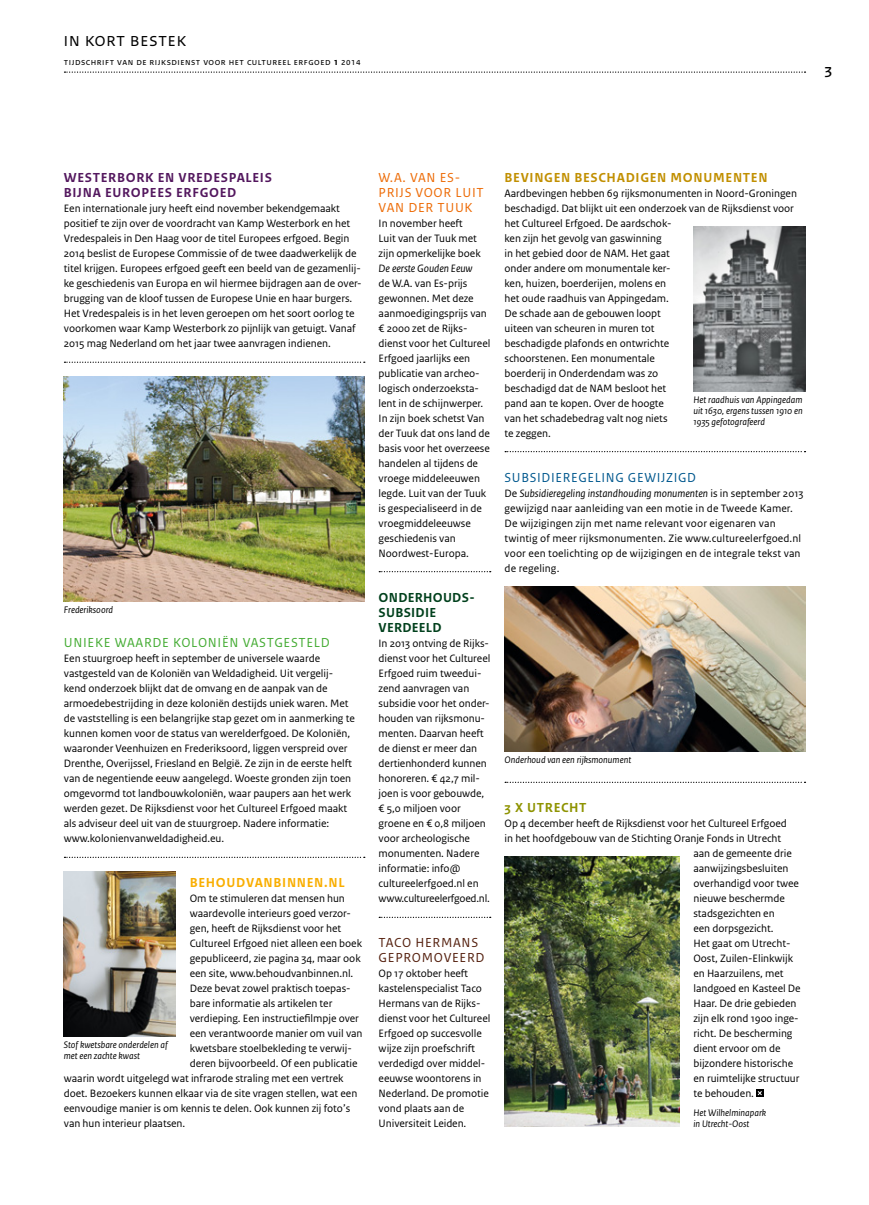
<style>
.page{position:relative;width:869px;height:1205px;background:#fff}
.page>*{position:absolute;margin:0;border:0;box-sizing:border-box;transform-origin:0 0}
.t1{font:20px "Rijksoverheid Sans Text";color:#000}
.t2{font:700 13.75px/15px "Rijksoverheid Sans Text";letter-spacing:.05em;color:#53175e}
.t3{font:13.75px/15px "Rijksoverheid Sans Text";color:#ed6b06}
.t4{font:13.75px "Rijksoverheid Sans Text";color:#45ac34}
.t5{font:700 13.75px "Rijksoverheid Sans Text";letter-spacing:.05em;color:#c18f00}
.t6{font:700 13.75px/15px "Rijksoverheid Sans Text";letter-spacing:.02em;color:#00401c}
.t7{font:13.75px "Rijksoverheid Sans Text";color:#00588e}
.t8{font:13.75px/15px "Rijksoverheid Sans Text";color:#55210f}
.t9{font:700 13.75px "Rijksoverheid Sans Text";letter-spacing:.05em;color:#f9ae00}
.t10{font:700 13.75px "Rijksoverheid Sans Text";letter-spacing:.05em;color:#8e9300}
.t11{font:11.25px/15px "Rijksoverheid Sans Text";letter-spacing:-.005em;color:#000}
.t12{font:italic 11.25px "Rijksoverheid Sans Text";letter-spacing:-.005em;color:#000}
.t13{font:italic 10px/11.2px "Rijksoverheid Sans Text";color:#000}
.t14{font:10px "Rijksoverheid Sans Text";letter-spacing:.05em;color:#000}
.s1{font-weight:700}
.s2{font-style:italic}
</style>
<div class="page">
<svg style="left:64px;top:362px;width:300px;height:1px"></svg>
<svg style="left:64px;top:857px;width:300px;height:1px"></svg>
<svg style="left:505px;top:451px;width:300px;height:1px"></svg>
<svg style="left:505px;top:782px;width:300px;height:1px"></svg>
<svg style="left:756px;top:1089px;width:7px;height:8px"></svg>
<svg style="left:756px;top:1090px;width:6px;height:6px"></svg>
<svg style="left:379px;top:571px;width:111px;height:1px"></svg>
<svg style="left:379px;top:917px;width:111px;height:1px"></svg>
<img style="left:693px;top:227px;width:111px;height:165px">
<img style="left:64px;top:872px;width:111px;height:165px">
<img style="left:64px;top:377px;width:300px;height:225px">
<img style="left:504px;top:587px;width:300px;height:165px">
<img style="left:504px;top:857px;width:175px;height:270px">
<svg style="left:64px;top:71px;width:741px;height:2px"></svg>
<p class="t14" style="left:64px;top:58px;width:298px">TIJDSCHRIFT VAN DE RIJKSDIENST VOOR HET CULTUREEL ERFGOED <span class="s1">1</span> 2014</p>
<h1 class="t1" style="left:823px;top:63px;width:10px">3</h1>
<p class="t2" style="left:64px;top:170px;width:209px">WESTERBORK EN VREDESPALEIS<br>BIJNA EUROPEES ERFGOED</p>
<p class="t11" style="left:64px;top:201px;width:299px">Een internationale jury heeft eind november bekendgemaakt posi tief te zijn over de voordracht van Kamp Westerbork en het Vredespaleis in Den Haag voor de titel Europees erfgoed. Begin 2014 beslist de Europese Commissie of de twee daadwerkelijk de titel krijgen. Europees erfgoed geeft een beeld van de gezamenlij&shy;ke geschiedenis van Europa en wil hiermee bijdragen aan de over&shy;brugging van de kloof tussen de Europese Unie en haar burgers.<br>Het Vredespaleis is in het leven geroepen om het soort oorlog te voorkomen waar Kamp Westerbork zo pijnlijk van getuigt. Vanaf 2015 mag Nederland om het jaar twee aanvragen indienen.</p>
<p class="t13" style="left:64px;top:605px;width:51px">Frederiksoord</p>
<p class="t4" style="left:64px;top:637px;width:267px">UNIEKE WAARDE KOLONIËN VASTGESTELD</p>
<p class="t11" style="left:64px;top:651px;width:292px">Een stuurgroep heeft in september de universele waarde vastgesteld van de Koloniën van Weldadigheid. Uit vergelij&shy;kend onderzoek blijkt dat de omvang en de aanpak van de armoede bestrijding in deze koloniën destijds uniek waren. Met de vaststelling is een belangrijke stap gezet om in aanmerking te kunnen komen voor de status van werelderfgoed. De Koloniën, waaronder Veenhuizen en Frederiksoord, liggen verspreid over Drenthe, Overijssel, Friesland en België. Ze zijn in de eerste helft van de negentiende eeuw aangelegd. Woeste gronden zijn toen om gevormd tot landbouwkoloniën, waar paupers aan het werk werden gezet. De Rijksdienst voor het Cultureel Erfgoed maakt als adviseur deel uit van de stuurgroep. Nadere informatie: www.kolonienvanweldadigheid.eu.</p>
<p class="t9" style="left:190px;top:877px;width:156px">BEHOUDVANBINNEN.NL</p>
<p class="t11" style="left:190px;top:891px;width:157px">Om te stimuleren dat mensen hun</p>
<p class="t11" style="left:190px;top:906px;width:162px">waardevolle interieurs goed verzor-</p>
<p class="t11" style="left:190px;top:921px;width:153px">gen, heeft de Rijksdienst voor het</p>
<p class="t11" style="left:190px;top:936px;width:174px">Cultureel Erfgoed niet alleen een boek</p>
<p class="t11" style="left:190px;top:951px;width:172px">gepubliceerd, zie pagina 34, maar ook</p>
<p class="t11" style="left:190px;top:966px;width:165px">een site, www.behoudvanbinnen.nl.</p>
<p class="t11" style="left:190px;top:981px;width:162px">Deze bevat zowel praktisch toepas-</p>
<p class="t11" style="left:190px;top:996px;width:144px">bare informatie als artikelen ter</p>
<p class="t11" style="left:190px;top:1011px;width:171px">verdieping. Een instructiefilmpje over</p>
<p class="t11" style="left:190px;top:1026px;width:174px">een verantwoorde manier om vuil van</p>
<p class="t11" style="left:190px;top:1041px;width:163px">kwetsbare stoelbekleding te verwij-</p>
<p class="t11" style="left:190px;top:1056px;width:169px">deren bijvoorbeeld. Of een publicatie</p>
<p class="t11" style="left:64px;top:1071px;width:281px">waarin wordt uitgelegd wat infrarode straling met een vertrek</p>
<p class="t11" style="left:64px;top:1086px;width:295px">doet. Bezoekers kunnen elkaar via de site vragen stellen, wat een</p>
<p class="t11" style="left:64px;top:1101px;width:288px">eenvoudige manier is om kennis te delen. Ook kunnen zij foto’s</p>
<p class="t11" style="left:64px;top:1116px;width:123px">van hun interieur plaatsen.</p>
<p class="t13" style="left:64px;top:1040px;width:105px">Stof kwetsbare onderdelen af met een zachte kwast</p>
<p class="t3" style="left:378px;top:170px;width:106px">W.A. VAN ES-<br>PRIJS VOOR LUIT<br>VAN DER TUUK</p>
<p class="t11" style="left:378px;top:216px;width:104px">In november heeft<br>Luit van der Tuuk met zijn opmerkelijke boek</p>
<p class="t12" style="left:378px;top:264px;width:95px">De eerste Gouden Eeuw</p>
<p class="t11" style="left:378px;top:276px;width:113px">de W.A. van Es-prijs gewonnen. Met deze aanmoedigingsprijs van € 2000 zet de Rijks&shy;dienst voor het Cultureel<br>Erfgoed jaarlijks een publicatie van archeo&shy;logisch onderzoeksta&shy;lent in de schijnwerper.<br>In zijn boek schetst Van der Tuuk dat ons land de basis voor het overzeese handelen al tijdens de vroege middeleeuwen legde. Luit van der Tuuk is gespecialiseerd in de vroegmiddeleeuwse geschiedenis van<br>Noordwest-Europa.</p>
<p class="t6" style="left:378px;top:590px;width:98px">ONDERHOUDS-<br>SUBSIDIE<br>VERDEELD</p>
<p class="t11" style="left:378px;top:636px;width:113px">In 2013 ontving de Rijks&shy;dienst voor het Cultureel<br>Erfgoed ruim tweedui&shy;zend aanvragen van subsidie voor het onder&shy;houden van rijksmonu&shy;menten. Daarvan heeft de dienst er meer dan dertienhonderd kunnen honoreren. € 42,7 mil&shy;joen is voor gebouwde, € 5,0 miljoen voor groene en € 0,8 miljoen voor archeologische monumenten. Nadere informatie: info@ cultureelerfgoed.nl en www.cultureelerfgoed.nl.</p>
<p class="t8" style="left:378px;top:935px;width:107px">TACO HERMANS<br>GEPROMOVEERD</p>
<p class="t11" style="left:378px;top:966px;width:113px">Op 17 oktober heeft kastelenspecialist Taco<br>Hermans van de Rijks&shy;dienst voor het Cultureel<br>Erfgoed op succesvolle wijze zijn proefschrift verdedigd over middel&shy;eeuwse woontorens in<br>Nederland. De promotie vond plaats aan de<br>Universiteit Leiden.</p>
<p class="t5" style="left:504px;top:172px;width:264px">BEVINGEN BESCHADIGEN MONUMENTEN</p>
<p class="t11" style="left:504px;top:186px;width:294px">Aardbevingen hebben 69 rijksmonumenten in Noord-Groningen beschadigd. Dat blijkt uit een onderzoek van de Rijksdienst voor het Cultureel Erfgoed. De aardschok-<br>ken zijn het gevolg van gaswinning<br>in het gebied door de NAM. Het gaat<br>onder andere om monumentale ker-<br>ken, huizen, boerderijen, molens en<br>het oude raad huis van Appingedam.<br>De schade aan de gebouwen loopt<br>uiteen van scheuren in muren tot<br>beschadigde plafonds en ontwrichte<br>schoorstenen. Een monumentale<br>boerderij in Onderdendam was zo<br>beschadigd dat de NAM besloot het<br>pand aan te kopen. Over de hoogte<br>van het schadebedrag valt nog niets<br>te zeggen.</p>
<p class="t13" style="left:693px;top:395px;width:111px;text-align:justify">Het raadhuis van Appingedam uit 1630, ergens tussen 1910 en 1935 gefotografeerd</p>
<p class="t7" style="left:504px;top:472px;width:193px">SUBSIDIEREGELING GEWIJZIGD</p>
<p class="t11" style="left:504px;top:486px;width:300px">De <span class="s2">Subsidieregeling instandhouding monumenten</span> is in september 2013 gewijzigd naar aanleiding van een motie in de Tweede Kamer.<br>De wijzigingen zijn met name relevant voor eigenaren van twintig of meer rijksmonumenten. Zie www.cultureelerfgoed.nl voor een toelichting op de wijzigingen en de integrale tekst van de regeling.</p>
<p class="t13" style="left:504px;top:755px;width:128px">Onderhoud van een rijksmonument</p>
<p class="t10" style="left:504px;top:802px;width:83px">3 X UTRECHT</p>
<p class="t11" style="left:504px;top:816px;width:284px">Op 4 december heeft de Rijksdienst voor het Cultureel Erfgoed</p>
<p class="t11" style="left:504px;top:831px;width:278px">in het hoofdgebouw van de Stichting Oranje Fonds in Utrecht</p>
<p class="t11" style="left:693px;top:846px;width:100px">aan de gemeente drie</p>
<p class="t11" style="left:693px;top:861px;width:96px">aanwijzingsbesluiten</p>
<p class="t11" style="left:693px;top:876px;width:107px">overhandigd voor twee</p>
<p class="t11" style="left:693px;top:891px;width:93px">nieuwe beschermde</p>
<p class="t11" style="left:693px;top:906px;width:83px">stadsgezichten en</p>
<p class="t11" style="left:693px;top:921px;width:82px">een dorpsgezicht.</p>
<p class="t11" style="left:693px;top:936px;width:98px">Het gaat om Utrecht-</p>
<p class="t11" style="left:693px;top:951px;width:101px">Oost, Zuilen-Elinkwijk</p>
<p class="t11" style="left:693px;top:966px;width:92px">en Haarzuilens, met</p>
<p class="t11" style="left:693px;top:981px;width:109px">landgoed en Kasteel De</p>
<p class="t11" style="left:693px;top:996px;width:105px">Haar. De drie gebieden</p>
<p class="t11" style="left:693px;top:1011px;width:107px">zijn elk rond 1900 inge-</p>
<p class="t11" style="left:693px;top:1026px;width:101px">richt. De bescherming</p>
<p class="t11" style="left:693px;top:1041px;width:89px">dient ervoor om de</p>
<p class="t11" style="left:693px;top:1056px;width:101px">bijzondere historische</p>
<p class="t11" style="left:693px;top:1071px;width:107px">en ruimtelijke structuur</p>
<p class="t11" style="left:693px;top:1086px;width:62px">te behouden.</p>
<p class="t13" style="left:693px;top:1108px;width:74px">Het Wilhelminapark in Utrecht-Oost</p>
</div>
